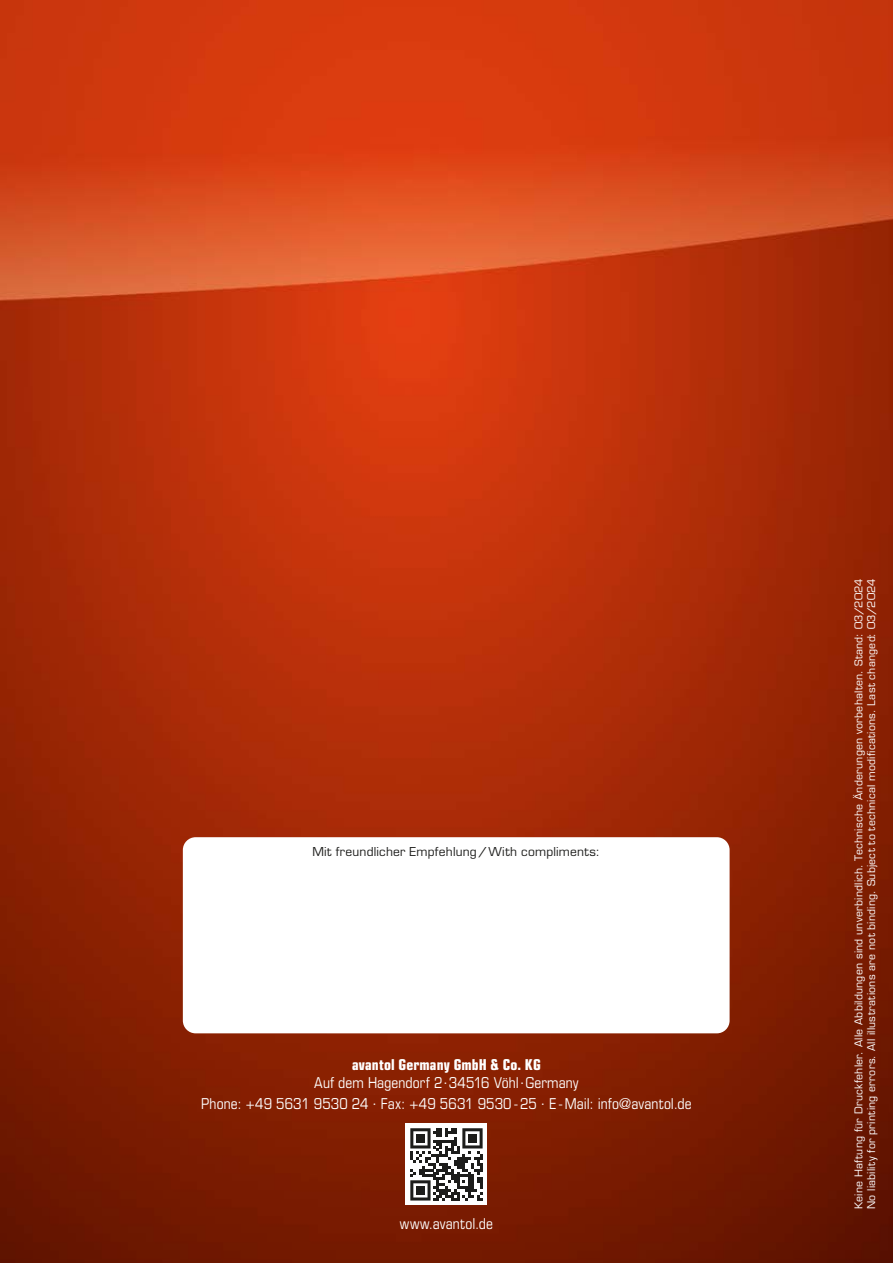
<style>
.page{position:relative;width:893px;height:1263px;background:#fff}
.page>*{position:absolute;margin:0;border:0;box-sizing:border-box;transform-origin:0 0}
.t1{font:condensed 15px/21px "Eurostile LT Std";letter-spacing:.01em;color:#fff;text-align:center}
.t2{font:700 condensed 15px "Eurostile LT Std";letter-spacing:.01em;color:#fff}
.t3{font:12px "Eurostile LT Std";letter-spacing:.015em;color:#1d1d1b}
.t4{font:10.5px/12.6px "Eurostile LT Std";letter-spacing:.02em;color:#fff}
</style>
<div class="page">
<img style="left:0;top:0;width:893px;height:1263px">
<div style="left:183px;top:837px;width:547px;height:196px;background:#fff;border-radius:13px"></div>
<div style="left:406px;top:1123px;width:81px;height:82px;background:#fff"></div>
<svg style="left:410px;top:1128px;width:73px;height:72px"></svg>
<div style="left:416px;top:1134px;width:9px;height:9px;background:#1d1d1b"></div>
<div style="left:468px;top:1134px;width:9px;height:9px;background:#1d1d1b"></div>
<div style="left:416px;top:1186px;width:9px;height:9px;background:#1d1d1b"></div>
<p class="t3" style="left:313px;top:844px;width:289px">Mit freundlicher Empfehlung/With compliments:</p>
<h1 class="t2" style="left:352px;top:1055px;width:190px">avantol Germany GmbH &amp; Co. KG</h1>
<h1 class="t1" style="left:201px;top:1072px;width:492px">Auf dem Hagendorf 2 · 34516 Vöhl · Germany<br>Phone: +49 5631 9530 24 · Fax: +49 5631 9530 -25 · E-Mail: info@avantol.de</h1>
<h1 class="t1" style="left:400px;top:1213px;width:95px">www.avantol.de</h1>
<p class="t4" style="left:852px;top:1209px;width:632px;rotate:-90deg">Keine Haftung für Druckfehler. Alle Abbildungen sind unverbindlich. Technische Änderungen vorbehalten. Stand: 03/2024<br>No liability for printing errors. All illustrations are not binding. Subject to technical modifications. Last changed: 03/2024</p>
</div>
